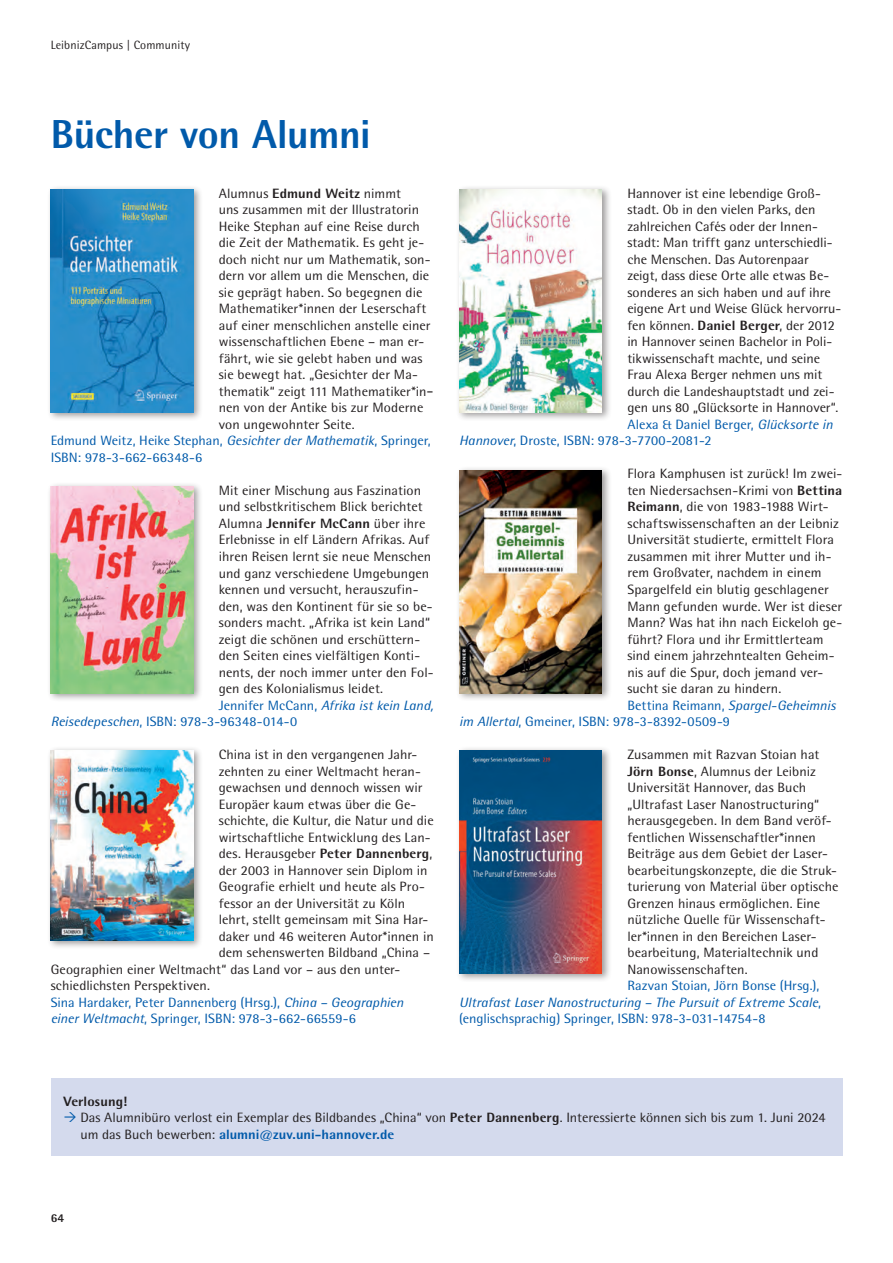
<style>
.page{position:relative;width:893px;height:1263px;background:#fff}
.page>*{position:absolute;margin:0;border:0;box-sizing:border-box;transform-origin:0 0}
.t1{font:800 40.5px "Rotis Semi Sans";letter-spacing:-.015em;color:#015aaa}
.t2{font:13.5px/16.5px "Rotis Semi Sans";color:#231f20;scale:1.05 1}
.t3{font:13.5px/16.5px "Rotis Semi Sans";color:#015aaa;scale:1.05 1}
.t4{font:italic 13.5px "Rotis Semi Sans";letter-spacing:-.005em;color:#015aaa;scale:1.05 1}
.t5{font:12px "Rotis Semi Sans";letter-spacing:.01em;color:#231f20}
.t6{font:800 12px "Rotis Semi Sans";color:#231f20}
.s1{font-weight:800}
.s2{font-size:16.5px}
.s3{font-style:italic}
.s4{font-style:normal}
.s5{font-weight:800;color:#015aaa}
</style>
<div class="page">
<div style="left:51px;top:1077px;width:791px;height:78px;background:#d4daed"></div>
<div style="left:47px;top:185px;width:156px;height:236px;background:#231f20;opacity:.45"></div>
<img style="left:51px;top:189px;width:142px;height:223px">
<div style="left:47px;top:482px;width:156px;height:219px;background:#231f20;opacity:.45"></div>
<img style="left:51px;top:486px;width:142px;height:207px">
<div style="left:47px;top:746px;width:156px;height:203px;background:#231f20;opacity:.45"></div>
<img style="left:51px;top:750px;width:142px;height:190px">
<div style="left:455px;top:746px;width:156px;height:236px;background:#231f20;opacity:.45"></div>
<img style="left:459px;top:750px;width:142px;height:223px">
<div style="left:455px;top:185px;width:156px;height:236px;background:#231f20;opacity:.45"></div>
<img style="left:459px;top:189px;width:142px;height:223px">
<div style="left:455px;top:465px;width:156px;height:236px;background:#231f20;opacity:.45"></div>
<img style="left:459px;top:470px;width:142px;height:223px">
<p class="t5" style="left:51px;top:38px;width:141px">LeibnizCampus | Community</p>
<h1 class="t1" style="left:51px;top:109px;width:321px">Bücher von Alumni</h1>
<p class="t2" style="left:219px;top:185px;width:175px">Alumnus <span class="s1">Edmund Weitz</span> nimmt</p>
<p class="t2" style="left:219px;top:201px;width:192px">uns zusammen mit der Illustratorin</p>
<p class="t2" style="left:219px;top:218px;width:193px">Heike Stephan auf eine Reise durch</p>
<p class="t2" style="left:219px;top:234px;width:197px">die Zeit der Mathematik. Es geht je-</p>
<p class="t2" style="left:219px;top:251px;width:203px">doch nicht nur um Mathematik, son-</p>
<p class="t2" style="left:219px;top:267px;width:202px">dern vor allem um die Menschen, die</p>
<p class="t2" style="left:219px;top:284px;width:195px">sie geprägt haben. So begegnen die</p>
<p class="t2" style="left:219px;top:300px;width:199px">Mathematiker*innen der Leserschaft</p>
<p class="t2" style="left:219px;top:317px;width:203px">auf einer menschlichen anstelle einer</p>
<p class="t2" style="left:219px;top:333px;width:197px">wissenschaftlichen Ebene – man er-</p>
<p class="t2" style="left:219px;top:350px;width:195px">fährt, wie sie gelebt haben und was</p>
<p class="t2" style="left:219px;top:366px;width:191px">sie bewegt hat. „Gesichter der Ma-</p>
<p class="t2" style="left:219px;top:383px;width:206px">thematik“ zeigt 111 Mathematiker*in<span class="s2">-</span></p>
<p class="t2" style="left:219px;top:399px;width:196px">nen von der Antike bis zur Moderne</p>
<p class="t2" style="left:219px;top:416px;width:131px">von ungewohnter Seite.</p>
<p class="t3" style="left:51px;top:432px;width:363px">Edmund Weitz, Heike Stephan, <span class="s3">Gesichter der Mathematik</span>, Springer,</p>
<p class="t3" style="left:51px;top:449px;width:146px">ISBN: 978-3-662-66348-6</p>
<p class="t2" style="left:219px;top:482px;width:194px">Mit einer Mischung aus Faszination</p>
<p class="t2" style="left:219px;top:498px;width:196px">und selbstkritischem Blick berichtet</p>
<p class="t2" style="left:219px;top:515px;width:198px">Alumna <span class="s1">Jennifer McCann</span> über ihre</p>
<p class="t2" style="left:219px;top:531px;width:202px">Erlebnisse in elf Ländern Afrikas. Auf</p>
<p class="t2" style="left:219px;top:548px;width:204px">ihren Reisen lernt sie neue Menschen</p>
<p class="t2" style="left:219px;top:564px;width:202px">und ganz verschiedene Umgebungen</p>
<p class="t2" style="left:219px;top:581px;width:192px">kennen und versucht, herauszufin-</p>
<p class="t2" style="left:219px;top:597px;width:205px">den, was den Kontinent für sie so be-</p>
<p class="t2" style="left:219px;top:614px;width:203px">sonders macht. „Afrika ist kein Land“</p>
<p class="t2" style="left:219px;top:630px;width:193px">zeigt die schönen und erschüttern-</p>
<p class="t2" style="left:219px;top:647px;width:193px">den Seiten eines vielfältigen Konti-</p>
<p class="t2" style="left:219px;top:663px;width:206px">nents, der noch immer unter den Fol-</p>
<p class="t2" style="left:219px;top:680px;width:158px">gen des Kolonialismus leidet.</p>
<p class="t4" style="left:219px;top:696px;width:206px"><span class="s4">Jennifer McCann,</span> Afrika ist kein Land,</p>
<p class="t3" style="left:51px;top:713px;width:236px"><span class="s3">Reisedepeschen</span>, ISBN: 978-3-96348-014-0</p>
<p class="t2" style="left:219px;top:746px;width:190px">China ist in den vergangenen Jahr-</p>
<p class="t2" style="left:219px;top:762px;width:194px">zehnten zu einer Weltmacht heran-</p>
<p class="t2" style="left:219px;top:779px;width:195px">gewachsen und dennoch wissen wir</p>
<p class="t2" style="left:219px;top:795px;width:189px">Europäer kaum etwas über die Ge-</p>
<p class="t2" style="left:219px;top:812px;width:206px">schichte, die Kultur, die Natur und die</p>
<p class="t2" style="left:219px;top:828px;width:203px">wirtschaftliche Entwicklung des Lan-</p>
<p class="t2" style="left:219px;top:845px;width:205px">des. Herausgeber <span class="s1">Peter Dannenberg</span>,</p>
<p class="t2" style="left:219px;top:861px;width:200px">der 2003 in Hannover sein Diplom in</p>
<p class="t2" style="left:219px;top:878px;width:198px">Geografie erhielt und heute als Pro-</p>
<p class="t2" style="left:219px;top:894px;width:179px">fessor an der Universität zu Köln</p>
<p class="t2" style="left:219px;top:911px;width:201px">lehrt, stellt gemeinsam mit Sina Har-</p>
<p class="t2" style="left:219px;top:927px;width:206px">daker und 46 weiteren Autor*innen in</p>
<p class="t2" style="left:219px;top:944px;width:203px">dem sehenswerten Bildband „China –</p>
<p class="t2" style="left:51px;top:960px;width:334px">Geographien einer Weltmacht“ das Land vor – aus den unter-</p>
<p class="t2" style="left:51px;top:977px;width:153px">schiedlichsten Perspektiven.</p>
<p class="t3" style="left:51px;top:993px;width:337px">Sina Hardaker, Peter Dannenberg (Hrsg.), <span class="s3">China – Geographien</span></p>
<p class="t3" style="left:51px;top:1010px;width:292px"><span class="s3">einer Weltmacht</span>, Springer, ISBN: 978-3-662-66559-6</p>
<p class="t2" style="left:627px;top:185px;width:186px">Hannover ist eine lebendige Groß-</p>
<p class="t2" style="left:627px;top:201px;width:180px">stadt. Ob in den vielen Parks, den</p>
<p class="t2" style="left:627px;top:218px;width:183px">zahlreichen Cafés oder der Innen-</p>
<p class="t2" style="left:627px;top:234px;width:197px">stadt: Man trifft ganz unterschiedli-</p>
<p class="t2" style="left:627px;top:251px;width:174px">che Menschen. Das Autorenpaar</p>
<p class="t2" style="left:627px;top:267px;width:194px">zeigt, dass diese Orte alle etwas Be-</p>
<p class="t2" style="left:627px;top:284px;width:195px">sonderes an sich haben und auf ihre</p>
<p class="t2" style="left:627px;top:300px;width:205px">eigene Art und Weise Glück hervorru-</p>
<p class="t2" style="left:627px;top:317px;width:199px">fen können. <span class="s1">Daniel Berger</span>, der 2012</p>
<p class="t2" style="left:627px;top:333px;width:197px">in Hannover seinen Bachelor in Poli-</p>
<p class="t2" style="left:627px;top:350px;width:185px">tikwissenschaft machte, und seine</p>
<p class="t2" style="left:627px;top:366px;width:187px">Frau Alexa Berger nehmen uns mit</p>
<p class="t2" style="left:627px;top:383px;width:199px">durch die Landeshauptstadt und zei-</p>
<p class="t2" style="left:627px;top:399px;width:202px">gen uns 80 „Glücksorte in Hannover“.</p>
<p class="t3" style="left:627px;top:416px;width:197px">Alexa &amp; Daniel Berger, <span class="s3">Glücksorte in</span></p>
<p class="t3" style="left:459px;top:432px;width:242px"><span class="s3">Hannover</span>, Droste, ISBN: 978-3-7700-2081-2</p>
<p class="t2" style="left:627px;top:465px;width:206px">Flora Kamphusen ist zurück! Im zwei-</p>
<p class="t2" style="left:627px;top:482px;width:206px">ten Niedersachsen-Krimi von <span class="s1">Bettina</span></p>
<p class="t2" style="left:627px;top:498px;width:193px"><span class="s1">Reimann</span>, die von 1983-1988 Wirt-</p>
<p class="t2" style="left:627px;top:515px;width:203px">schaftswissenschaften an der Leibniz</p>
<p class="t2" style="left:627px;top:531px;width:198px">Universität studierte, ermittelt Flora</p>
<p class="t2" style="left:627px;top:548px;width:196px">zusammen mit ihrer Mutter und ih-</p>
<p class="t2" style="left:627px;top:564px;width:186px">rem Großvater, nachdem in einem</p>
<p class="t2" style="left:627px;top:581px;width:193px">Spargelfeld ein blutig geschlagener</p>
<p class="t2" style="left:627px;top:597px;width:206px">Mann gefunden wurde. Wer ist dieser</p>
<p class="t2" style="left:627px;top:614px;width:206px">Mann? Was hat ihn nach Eickeloh ge-</p>
<p class="t2" style="left:627px;top:630px;width:188px">führt? Flora und ihr Ermittlerteam</p>
<p class="t2" style="left:627px;top:647px;width:199px">sind einem jahrzehntealten Geheim-</p>
<p class="t2" style="left:627px;top:663px;width:188px">nis auf die Spur, doch jemand ver-</p>
<p class="t2" style="left:627px;top:680px;width:148px">sucht sie daran zu hindern.</p>
<p class="t4" style="left:627px;top:696px;width:200px"><span class="s4">Bettina Reimann,</span> Spargel-Geheimnis</p>
<p class="t3" style="left:459px;top:713px;width:259px"><span class="s3">im Allertal</span>, Gmeiner, ISBN: 978-3-8392-0509-9</p>
<p class="t2" style="left:627px;top:746px;width:202px">Zusammen mit Razvan Stoian hat <span class="s1">Jörn Bonse</span>, Alumnus der Leibniz Universität Hannover, das Buch „Ultrafast Laser Nano structuring“ herausgegeben. In dem Band veröf&shy;fentlichen Wissenschaftler*innen Beiträge aus dem Gebiet der Laser&shy;bearbeitungskonzepte, die die Struk&shy;turierung von Material über optische Grenzen hinaus ermöglichen. Eine nützliche Quelle für Wissenschaft&shy;ler*innen in den Bereichen Laser&shy;bearbeitung, Materialtechnik und Nanowissenschaften.</p>
<p class="t3" style="left:459px;top:977px;width:346px;text-indent:168px">Razvan Stoian, Jörn Bonse (Hrsg.),<br><span class="s3">Ultrafast Laser Nanostructuring – The Pursuit of Extreme Scale</span>, (englischsprachig) Springer, ISBN: 978-3-031-14754-8</p>
<p class="t2" style="left:80px;top:1092px;width:710px;text-indent:-17px"><span class="s1">Verlosung!<br></span>Das Alumnibüro verlost ein Exemplar des Bildbandes „China“ von <span class="s1">Peter Dannenberg</span>. Interessierte können sich bis zum 1. Juni 2024 um das Buch bewerben: <span class="s5">alumni@zuv.uni-hannover.de</span></p>
<p class="t6" style="left:51px;top:1209px;width:15px">64</p>
</div>
